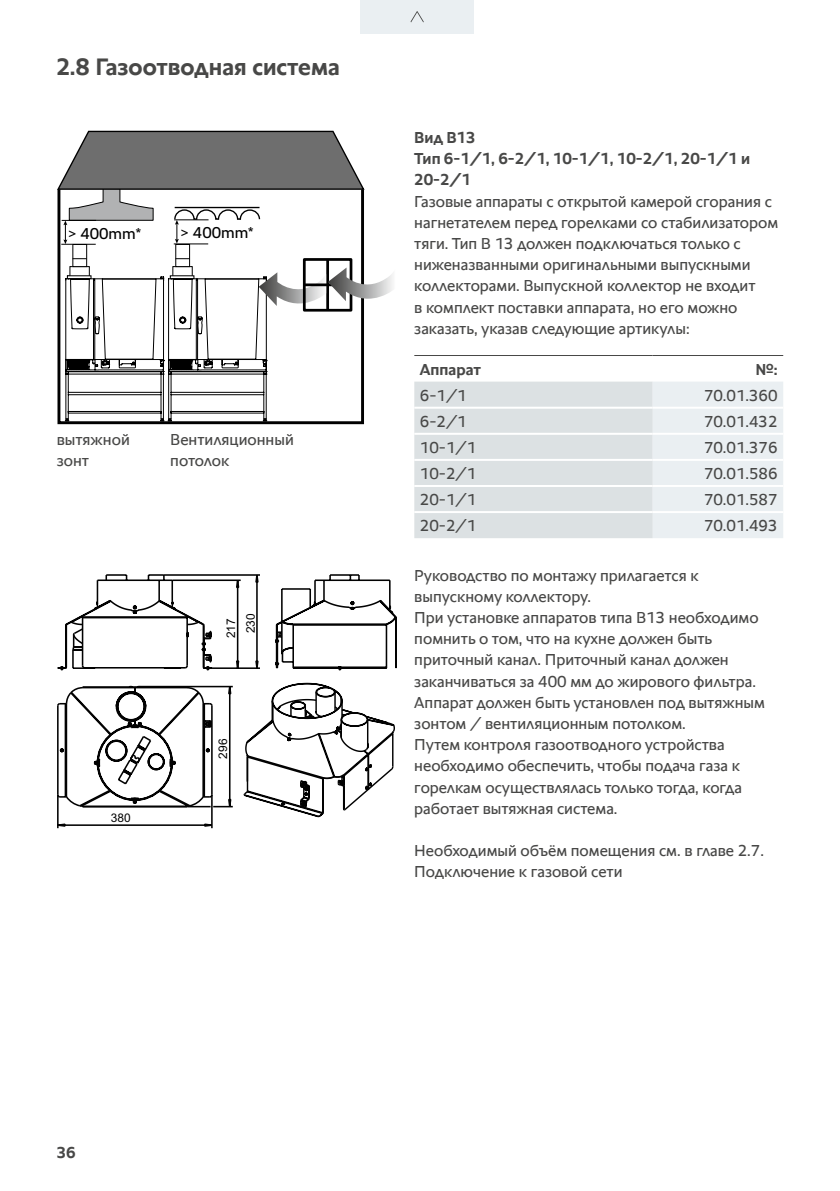
<style>
.page{position:relative;width:840px;height:1191px;background:#fff}
.page>*{position:absolute;margin:0;border:0;box-sizing:border-box;transform-origin:0 0}
.t1{font:700 24px "RATIONAL Sans TT";color:#484847}
.t2{font:16px/21.2px "RATIONAL Sans TT";color:#484847}
.t3{font:700 16px/21.2px "RATIONAL Sans TT";color:#484847}
.t4{font:15.8px "RATIONAL Sans TT";color:#000}
.t5{font:12px/19.6px "Arial";color:#020202;text-align:center}
</style>
<div class="page">
<svg style="left:414px;top:381px;width:368px;height:157px;background:#e1e6e8"></svg>
<hr style="left:414px;top:407px;width:238px;height:2px;background:#fff">
<hr style="left:652px;top:407px;width:130px;height:2px;background:#fff">
<hr style="left:414px;top:433px;width:238px;height:2px;background:#fff">
<hr style="left:652px;top:433px;width:130px;height:2px;background:#fff">
<hr style="left:414px;top:459px;width:238px;height:2px;background:#fff">
<hr style="left:652px;top:459px;width:130px;height:2px;background:#fff">
<hr style="left:414px;top:485px;width:238px;height:2px;background:#fff">
<hr style="left:652px;top:485px;width:130px;height:2px;background:#fff">
<hr style="left:414px;top:511px;width:238px;height:2px;background:#fff">
<hr style="left:652px;top:511px;width:130px;height:2px;background:#fff">
<hr style="left:414px;top:355px;width:238px;height:1px;background:#484847">
<hr style="left:652px;top:355px;width:130px;height:1px;background:#484847">
<div style="left:57px;top:188px;width:307px;height:236px;border:3px solid #000"></div>
<hr style="left:61px;top:244px;width:35px;height:1px;background:#000">
<svg style="left:57px;top:131px;width:308px;height:113px"></svg>
<hr style="left:174px;top:243px;width:34px;height:1px;background:#000">
<hr style="left:174px;top:219px;width:34px;height:1px;background:#000">
<div style="left:70px;top:266px;width:19px;height:11px;background:#111;border:1px solid #000"></div>
<div style="left:73px;top:244px;width:14px;height:23px;background:#fff;border:1px solid #000"></div>
<svg style="left:73px;top:258px;width:14px;height:1px"></svg>
<div style="left:175px;top:244px;width:15px;height:23px;background:#fff;border:1px solid #000"></div>
<svg style="left:175px;top:258px;width:14px;height:1px"></svg>
<hr style="left:326px;top:259px;width:3px;height:51px;background:#000">
<div style="left:303px;top:258px;width:49px;height:53px;border:3px solid #000"></div>
<svg style="left:65px;top:267px;width:328px;height:154px"></svg>
<svg style="left:57px;top:574px;width:340px;height:253px"></svg>
<div style="left:360px;top:0;width:113px;height:34px;background:#eaeff2"></div>
<svg style="left:410px;top:11px;width:13px;height:11px"></svg>
<h1 class="t1" style="left:57px;top:50px;width:284px">2.8 Газоотводная система</h1>
<p class="t4" style="left:67px;top:222px;width:75px">&gt; 400mm*</p>
<p class="t4" style="left:180px;top:221px;width:75px">&gt; 400mm*</p>
<p class="t2" style="left:57px;top:429px;width:74px">вытяжной зонт</p>
<p class="t2" style="left:170px;top:429px;width:125px">Вентиляционный потолок</p>
<p class="t5" style="left:221px;top:638px;width:26px;rotate:-90deg">217<br>230</p>
<p class="t5" style="left:111px;top:808px;width:21px">380</p>
<p class="t5" style="left:213px;top:758px;width:21px;rotate:-90deg">296</p>
<p class="t3" style="left:414px;top:127px;width:337px">Вид B13<br>Тип 6‑1/1, 6‑2/1, 10‑1/1, 10‑2/1, 20‑1/1 и<br>20‑2/1</p>
<p class="t2" style="left:414px;top:191px;width:365px">Газовые аппараты с открытой камерой сгорания с нагнетателем перед горелками со стабилизатором тяги. Тип В 13 должен подключаться только с ниженазванными оригинальными выпускными коллекторами. Выпускной коллектор не входит<br>в комплект поставки аппарата, но его можно заказать, указав следующие артикулы:</p>
<p class="t3" style="left:420px;top:359px;width:62px">Аппарат</p>
<p class="t3" style="left:755px;top:359px;width:23px">№:</p>
<p class="t2" style="left:420px;top:385px;width:48px">6‑1/1</p>
<p class="t2" style="left:703px;top:385px;width:75px">70.01.360</p>
<p class="t2" style="left:420px;top:411px;width:48px">6-2/1</p>
<p class="t2" style="left:703px;top:411px;width:75px">70.01.432</p>
<p class="t2" style="left:420px;top:437px;width:58px">10-1/1</p>
<p class="t2" style="left:703px;top:437px;width:75px">70.01.376</p>
<p class="t2" style="left:420px;top:463px;width:58px">10-2/1</p>
<p class="t2" style="left:703px;top:463px;width:75px">70.01.586</p>
<p class="t2" style="left:420px;top:489px;width:58px">20-1/1</p>
<p class="t2" style="left:703px;top:489px;width:75px">70.01.587</p>
<p class="t2" style="left:420px;top:515px;width:58px">20-2/1</p>
<p class="t2" style="left:703px;top:515px;width:75px">70.01.493</p>
<p class="t2" style="left:414px;top:564px;width:352px">Руководство по монтажу прилагается к выпускному коллектору.<br>При установке аппаратов типа B13 необходимо помнить о том, что на кухне должен быть приточный канал. Приточный канал должен заканчиваться за 400 мм до жирового фильтра.<br>Аппарат должен быть установлен под вытяжным зонтом / вентиляционным потолком.<br>Путем контроля газоотводного устройства необходимо обеспечить, чтобы подача газа к горелкам осуществлялась только тогда, когда работает вытяжная система.</p>
<p class="t2" style="left:414px;top:840px;width:351px">Необходимый объём помещения см. в главе 2.7.<br>Подключение к газовой сети</p>
<p class="t3" style="left:57px;top:1142px;width:20px">36</p>
</div>
